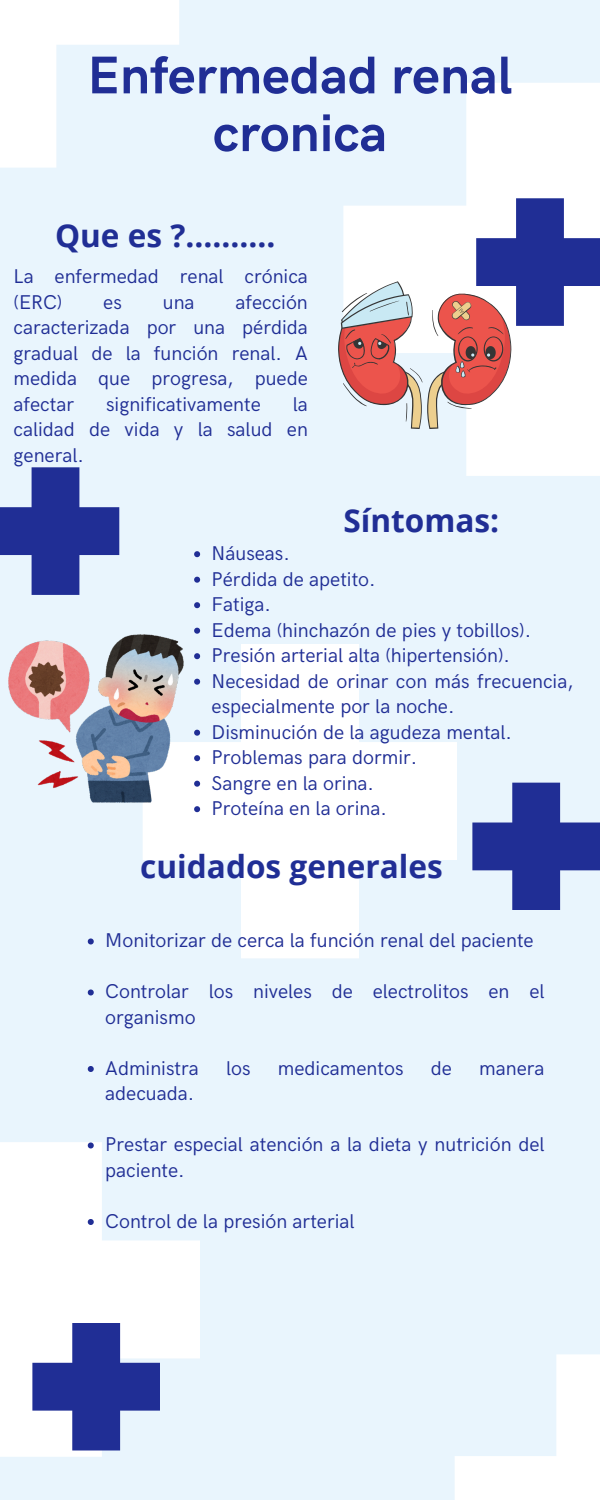
<style>
.page{position:relative;width:600px;height:1500px;background:#e9f5fd}
.page>*{position:absolute;margin:0;border:0;box-sizing:border-box;transform-origin:0 0}
.t1{font:700 53.2px/57.8px "HK Grotesk";color:#202e95;text-align:center}
.t2{font:700 31.6px "Open Sans";color:#202e95}
.t3{font:20px/25.5px "HK Grotesk";color:#202e95}
</style>
<div class="page">
<div style="left:343px;top:83px;width:257px;height:393px;background:linear-gradient(to right,#e4f3fd,#fff)"></div>
<svg style="left:0;top:0;width:179px;height:168px"></svg>
<svg style="left:143px;top:644px;width:314px;height:314px;fill:#fff"></svg>
<svg style="left:0;top:1142px;width:200px;height:315px;fill:#fff"></svg>
<svg style="left:0;top:467px;width:119px;height:128px"></svg>
<svg style="left:472px;top:783px;width:128px;height:127px"></svg>
<svg style="left:32px;top:1323px;width:128px;height:127px;background:#767fbe"></svg>
<svg style="left:455px;top:1354px;width:145px;height:146px"></svg>
<svg style="left:338px;top:198px;width:262px;height:231px;background:#ccb9c9"></svg>
<img style="left:9px;top:634px;width:175px;height:168px">
<svg style="left:194px;top:551px;width:6px;height:6px"></svg>
<svg style="left:194px;top:577px;width:6px;height:6px"></svg>
<svg style="left:194px;top:602px;width:6px;height:6px"></svg>
<svg style="left:194px;top:628px;width:6px;height:6px"></svg>
<svg style="left:194px;top:653px;width:6px;height:6px"></svg>
<svg style="left:194px;top:679px;width:6px;height:6px"></svg>
<svg style="left:194px;top:730px;width:6px;height:6px"></svg>
<svg style="left:194px;top:755px;width:6px;height:6px"></svg>
<svg style="left:194px;top:781px;width:6px;height:6px"></svg>
<svg style="left:194px;top:806px;width:6px;height:6px"></svg>
<svg style="left:88px;top:938px;width:6px;height:6px"></svg>
<svg style="left:88px;top:989px;width:6px;height:6px"></svg>
<svg style="left:88px;top:1066px;width:6px;height:6px"></svg>
<svg style="left:88px;top:1142px;width:6px;height:6px"></svg>
<svg style="left:88px;top:1219px;width:6px;height:6px"></svg>
<p class="t1" style="left:88px;top:48px;width:426px">Enfermedad renal cronica</p>
<p class="t2" style="left:55px;top:213px;width:222px">Que es ?..........</p>
<p class="t3" style="left:14px;top:265px;width:296px">La enfermedad renal crónica (ERC)</p>
<p class="t3" style="left:14px;top:290px;width:296px;text-align:justify;text-indent:222px">afección caracterizada por una pérdida gradual de la función renal. A medida que progresa, puede afectar</p>
<p class="t3" style="left:103px;top:290px;width:20px">es</p>
<p class="t3" style="left:163px;top:290px;width:33px">una</p>
<p class="t3" style="left:106px;top:392px;width:156px">significativamente</p>
<p class="t3" style="left:14px;top:392px;width:296px;text-align:justify;text-indent:279px">la calidad de vida y la salud en general.</p>
<p class="t2" style="left:343px;top:499px;width:157px">Síntomas:</p>
<h2 class="t3" style="left:212px;top:541px;width:80px">Náuseas.</h2>
<p class="t3" style="left:212px;top:567px;width:166px">Pérdida de apetito.</p>
<p class="t3" style="left:212px;top:592px;width:61px">Fatiga.</p>
<h2 class="t3" style="left:212px;top:618px;width:321px">Edema (hinchazón de pies y tobillos).</h2>
<p class="t3" style="left:212px;top:643px;width:300px">Presión arterial alta (hipertensión).</p>
<p class="t3" style="left:212px;top:669px;width:363px">Necesidad de orinar con más frecuencia, especialmente por la noche.</p>
<p class="t3" style="left:212px;top:720px;width:302px">Disminución de la agudeza mental.</p>
<p class="t3" style="left:212px;top:745px;width:207px">Problemas para dormir.</p>
<p class="t3" style="left:212px;top:771px;width:164px">Sangre en la orina.</p>
<p class="t3" style="left:212px;top:796px;width:177px">Proteína en la orina.</p>
<p class="t2" style="left:140px;top:844px;width:304px">cuidados generales</p>
<p class="t3" style="left:105px;top:929px;width:430px">Monitorizar de cerca la función renal del paciente</p>
<p class="t3" style="left:105px;top:980px;width:441px">Controlar los niveles de electrolitos en el organismo</p>
<h2 class="t3" style="left:105px;top:1056px;width:95px">Administra</h2>
<h2 class="t3" style="left:226px;top:1056px;width:26px">los</h2>
<h2 class="t3" style="left:278px;top:1056px;width:127px">medicamentos</h2>
<h2 class="t3" style="left:431px;top:1056px;width:23px">de</h2>
<h2 class="t3" style="left:479px;top:1056px;width:67px">manera</h2>
<h2 class="t3" style="left:105px;top:1082px;width:91px">adecuada.</h2>
<p class="t3" style="left:105px;top:1133px;width:441px">Prestar especial atención a la dieta y nutrición del paciente.</p>
<p class="t3" style="left:105px;top:1209px;width:251px">Control de la presión arterial</p>
</div>
